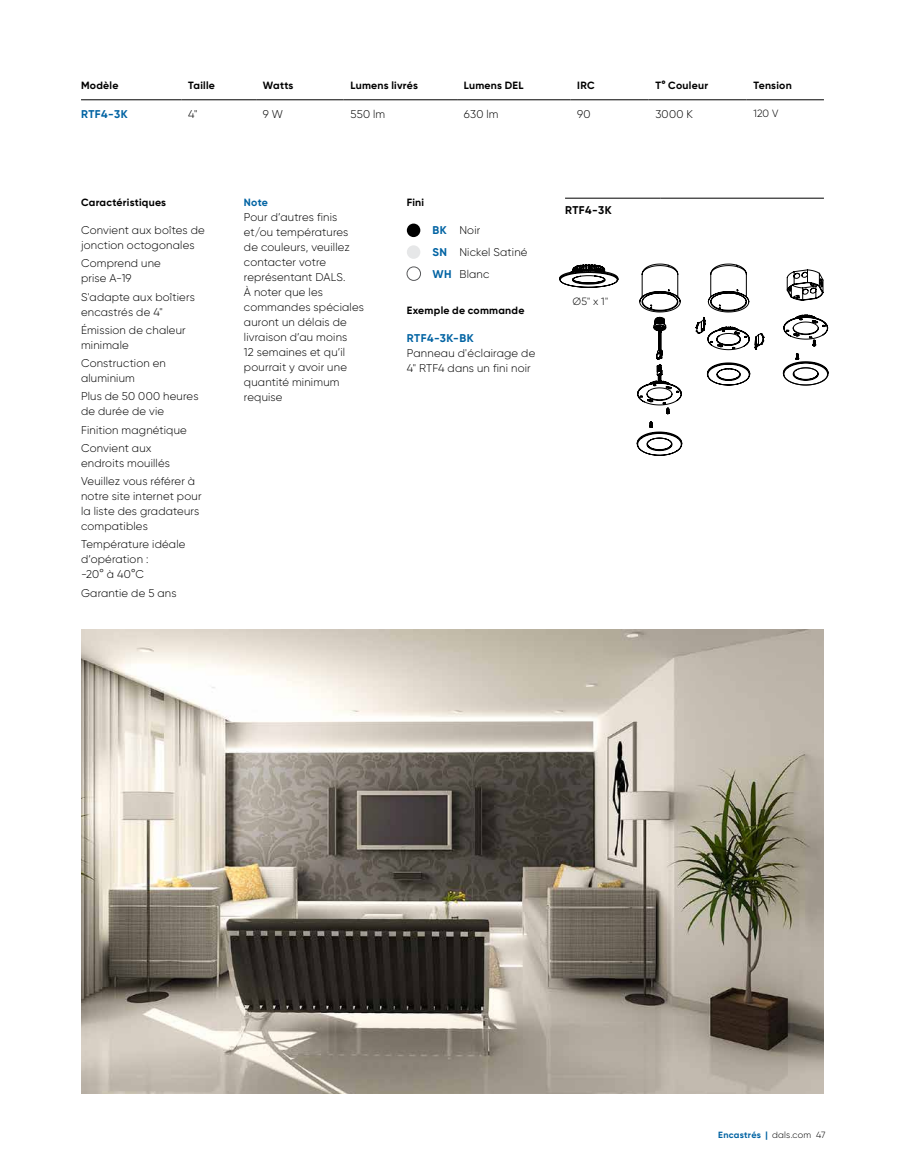
<style>
.page{position:relative;width:905px;height:1175px;background:#fff}
.page>*{position:absolute;margin:0;border:0;box-sizing:border-box;transform-origin:0 0}
.t1{font:300 11.25px/15px "Gilroy";letter-spacing:.015em;color:#000}
.t2{font:700 11.25px "Gilroy";letter-spacing:.04em;color:#0063a3}
.t3{font:700 11.25px "Gilroy";letter-spacing:.04em;color:#000}
.t4{font:700 10.5px "Gilroy";letter-spacing:.02em;color:#000}
.t5{font:300 10.5px "Gilroy";color:#000}
.t6{font:700 10.5px "Gilroy";color:#0063a3}
.t7{font:700 9px "Gilroy";letter-spacing:.025em;color:#0063a3}
.s1{font-weight:700;color:#0063a3}
.s2{font-weight:300;color:#000}
</style>
<div class="page">
<div style="left:407px;top:223px;width:13px;height:14px;background:#000;border-radius:50%"></div>
<div style="left:407px;top:245px;width:13px;height:14px;background:#e6e7e8;border-radius:50%"></div>
<div style="left:407px;top:267px;width:13px;height:13px;border:1px solid #58595b;border-radius:50%"></div>
<hr style="left:81px;top:99px;width:100px;height:1px;background:#000">
<hr style="left:181px;top:99px;width:75px;height:1px;background:#000">
<hr style="left:256px;top:99px;width:88px;height:1px;background:#000">
<hr style="left:344px;top:99px;width:113px;height:1px;background:#000">
<hr style="left:457px;top:99px;width:113px;height:1px;background:#000">
<hr style="left:570px;top:99px;width:78px;height:1px;background:#000">
<hr style="left:648px;top:99px;width:98px;height:1px;background:#000">
<hr style="left:746px;top:99px;width:77px;height:1px;background:#000">
<hr style="left:565px;top:198px;width:95px;height:1px;background:#000">
<hr style="left:660px;top:198px;width:164px;height:1px;background:#000">
<hr style="left:632px;top:498px;width:53px;height:1px;background:#000">
<hr style="left:704px;top:291px;width:1px;height:168px;background:#000">
<hr style="left:632px;top:291px;width:53px;height:1px;background:#000">
<hr style="left:632px;top:291px;width:1px;height:168px;background:#000">
<svg style="left:636px;top:264px;width:46px;height:191px"></svg>
<svg style="left:559px;top:264px;width:59px;height:23px"></svg>
<svg style="left:786px;top:269px;width:37px;height:31px"></svg>
<svg style="left:783px;top:315px;width:45px;height:70px"></svg>
<svg style="left:695px;top:264px;width:69px;height:86px"></svg>
<svg style="left:707px;top:363px;width:43px;height:22px"></svg>
<img style="left:81px;top:630px;width:743px;height:464px">
<p class="t4" style="left:81px;top:79px;width:39px">Modèle</p>
<p class="t4" style="left:188px;top:79px;width:28px">Taille</p>
<p class="t4" style="left:263px;top:79px;width:32px">Watts</p>
<p class="t4" style="left:350px;top:79px;width:69px">Lumens livrés</p>
<p class="t4" style="left:464px;top:79px;width:61px">Lumens DEL</p>
<p class="t4" style="left:577px;top:79px;width:19px">IRC</p>
<p class="t4" style="left:655px;top:79px;width:54px">T° Couleur</p>
<p class="t4" style="left:753px;top:79px;width:40px">Tension</p>
<p class="t2" style="left:81px;top:107px;width:48px">RTF4-3K</p>
<p class="t1" style="left:188px;top:106px;width:11px">4"</p>
<p class="t1" style="left:263px;top:106px;width:22px">9 W</p>
<p class="t1" style="left:350px;top:106px;width:36px">550 lm</p>
<p class="t1" style="left:464px;top:106px;width:36px">630 lm</p>
<p class="t1" style="left:577px;top:106px;width:15px">90</p>
<p class="t1" style="left:655px;top:106px;width:39px">3000 K</p>
<p class="t5" style="left:753px;top:107px;width:26px">120 V</p>
<p class="t4" style="left:81px;top:195px;width:87px">Caractéristiques</p>
<p class="t1" style="left:81px;top:222px;width:125px">Convient aux boîtes de jonction octogonales</p>
<p class="t1" style="left:81px;top:256px;width:81px">Comprend une prise A-19</p>
<p class="t1" style="left:81px;top:289px;width:115px">S'adapte aux boîtiers encastrés de 4"</p>
<p class="t1" style="left:81px;top:322px;width:106px">Émission de chaleur minimale</p>
<p class="t1" style="left:81px;top:355px;width:86px">Construction en aluminium</p>
<p class="t1" style="left:81px;top:389px;width:119px">Plus de 50 000 heures de durée de vie</p>
<p class="t1" style="left:81px;top:420px;width:107px;line-height:18.3px">Finition magnétique<br>Convient aux</p>
<p class="t1" style="left:81px;top:453px;width:116px;line-height:18.3px">endroits mouillés<br>Veuillez vous référer à</p>
<p class="t1" style="left:81px;top:488px;width:122px">notre site internet pour la liste des gradateurs compatibles</p>
<p class="t1" style="left:81px;top:537px;width:106px">Température idéale d’opération :<br>-20° à 40°C</p>
<p class="t1" style="left:81px;top:585px;width:97px">Garantie de 5 ans</p>
<p class="t6" style="left:244px;top:195px;width:26px">Note</p>
<p class="t1" style="left:244px;top:209px;width:121px">Pour d’autres finis et/ou températures de couleurs, veuillez contacter votre représentant DALS.<br>À noter que les commandes spéciales auront un délais de livraison d’au moins<br>12 semaines et qu’il pourrait y avoir une quantité minimum requise</p>
<p class="t4" style="left:407px;top:195px;width:19px">Fini</p>
<p class="t1" style="left:432px;top:219px;width:97px;line-height:21.8px"><span class="s1">BK</span> Noir<br><span class="s1">SN</span> Nickel Satiné<br><span class="s1">WH</span> Blanc</p>
<p class="t4" style="left:407px;top:303px;width:119px">Exemple de commande</p>
<p class="t2" style="left:407px;top:331px;width:68px">RTF4-3K-BK</p>
<p class="t1" style="left:407px;top:346px;width:130px">Panneau d'éclairage de<br>4" RTF4 dans un fini noir</p>
<p class="t3" style="left:565px;top:203px;width:48px">RTF4-3K</p>
<p class="t5" style="left:572px;top:295px;width:37px">Ø5" x 1"</p>
<p class="t7" style="left:718px;top:1129px;width:109px">Encastrés | <span class="s2">dals.com 47</span></p>
</div>
